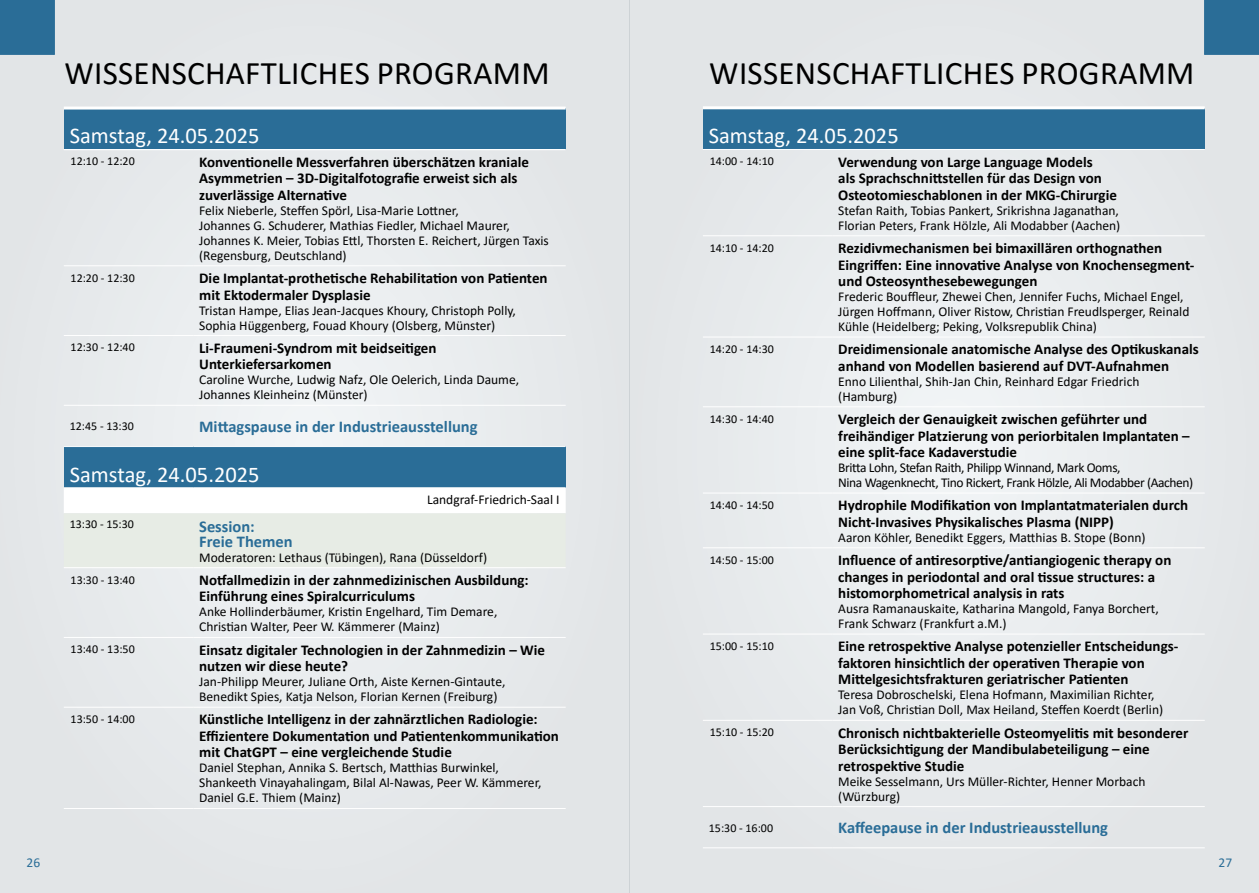
<style>
.page{position:relative;width:1259px;height:893px;background:#fff}
.page>*{position:absolute;margin:0;border:0;box-sizing:border-box;transform-origin:0 0}
.t1{font:33px "Calibri";letter-spacing:.01em;color:#000}
.t2{font:22.5px "Calibri";color:#fff}
.t3{font:700 16.5px/15px "Calibri";color:#2a6d97}
.t4{font:700 15px/16.5px "Calibri";color:#000}
.t5{font:13.5px/15px "Calibri";color:#000}
.t6{font:13.5px/15px "Calibri";letter-spacing:-.03em;color:#000}
.t7{font:13.5px "Calibri";color:#2a6d97}
.t8{font:12px "Calibri";color:#000}
</style>
<div class="page">
<div style="left:629px;top:0;width:630px;height:893px;background:#e6e9eb"></div>
<div style="left:1204px;top:0;width:55px;height:55px;background:#2a6d97"></div>
<div style="left:0;top:0;width:629px;height:893px;background:#e5e8ea"></div>
<div style="left:0;top:0;width:55px;height:55px;background:#2a6d97"></div>
<div style="left:703px;top:108px;width:501px;height:41px;background:#2a6d97"></div>
<hr style="left:703px;top:106px;width:501px;height:3px;background:#fff">
<div style="left:64px;top:108px;width:502px;height:42px;background:#2a6d97"></div>
<hr style="left:64px;top:107px;width:502px;height:3px;background:#fff">
<div style="left:64px;top:447px;width:502px;height:41px;background:#2a6d97"></div>
<svg style="left:64px;top:488px;width:502px;height:79px"></svg>
<hr style="left:64px;top:149px;width:129px;height:1px;background:#fff">
<hr style="left:193px;top:149px;width:373px;height:1px;background:#fff">
<hr style="left:64px;top:265px;width:129px;height:1px;background:#fff">
<hr style="left:193px;top:265px;width:373px;height:1px;background:#fff">
<hr style="left:64px;top:335px;width:129px;height:1px;background:#fff">
<hr style="left:193px;top:335px;width:373px;height:1px;background:#fff">
<hr style="left:64px;top:405px;width:129px;height:1px;background:#fff">
<hr style="left:193px;top:405px;width:373px;height:1px;background:#fff">
<hr style="left:64px;top:567px;width:129px;height:1px;background:#fff">
<hr style="left:193px;top:567px;width:373px;height:1px;background:#fff">
<hr style="left:64px;top:637px;width:129px;height:1px;background:#fff">
<hr style="left:193px;top:637px;width:373px;height:1px;background:#fff">
<hr style="left:64px;top:707px;width:129px;height:1px;background:#fff">
<hr style="left:193px;top:707px;width:373px;height:1px;background:#fff">
<hr style="left:64px;top:808px;width:129px;height:1px;background:#fff">
<hr style="left:193px;top:808px;width:373px;height:1px;background:#fff">
<hr style="left:64px;top:446px;width:129px;height:1px;background:#fff">
<hr style="left:193px;top:446px;width:373px;height:1px;background:#fff">
<hr style="left:64px;top:487px;width:129px;height:1px;background:#fff">
<hr style="left:193px;top:487px;width:373px;height:1px;background:#fff">
<hr style="left:703px;top:149px;width:129px;height:1px;background:#fff">
<hr style="left:832px;top:149px;width:372px;height:1px;background:#fff">
<hr style="left:703px;top:235px;width:129px;height:1px;background:#fff">
<hr style="left:832px;top:235px;width:372px;height:1px;background:#fff">
<hr style="left:703px;top:337px;width:129px;height:1px;background:#fff">
<hr style="left:832px;top:337px;width:372px;height:1px;background:#fff">
<hr style="left:703px;top:406px;width:129px;height:1px;background:#fff">
<hr style="left:832px;top:406px;width:372px;height:1px;background:#fff">
<hr style="left:703px;top:493px;width:129px;height:1px;background:#fff">
<hr style="left:832px;top:493px;width:372px;height:1px;background:#fff">
<hr style="left:703px;top:547px;width:129px;height:1px;background:#fff">
<hr style="left:832px;top:547px;width:372px;height:1px;background:#fff">
<hr style="left:703px;top:634px;width:129px;height:1px;background:#fff">
<hr style="left:832px;top:634px;width:372px;height:1px;background:#fff">
<hr style="left:703px;top:720px;width:129px;height:1px;background:#fff">
<hr style="left:832px;top:720px;width:372px;height:1px;background:#fff">
<hr style="left:703px;top:806px;width:129px;height:1px;background:#fff">
<hr style="left:832px;top:806px;width:372px;height:1px;background:#fff">
<hr style="left:703px;top:847px;width:129px;height:1px;background:#fff">
<hr style="left:832px;top:847px;width:372px;height:1px;background:#fff">
<h1 class="t1" style="left:64px;top:50px;width:487px">WISSENSCHAFTLICHES PROGRAMM</h1>
<h1 class="t1" style="left:709px;top:50px;width:487px">WISSENSCHAFTLICHES PROGRAMM</h1>
<h2 class="t2" style="left:70px;top:120px;width:191px">Samstag, 24.05.2025</h2>
<h2 class="t2" style="left:709px;top:120px;width:191px">Samstag, 24.05.2025</h2>
<p class="t8" style="left:71px;top:153px;width:66px">12:10 - 12:20</p>
<p class="t4" style="left:199px;top:153px;width:331px">Konventionelle Messverfahren überschätzen kraniale<br>Asymmetrien – 3D-Digitalfotografie erweist sich als zuverlässige Alternative</p>
<p class="t5" style="left:199px;top:202px;width:351px">Felix Nieberle, Steffen Spörl, Lisa-Marie Lottner,<br>Johannes G. Schuderer, Mathias Fiedler, Michael Maurer, Johannes K. Meier, Tobias Ettl, Thorsten E. Reichert, Jürgen Taxis (Regensburg, Deutschland)</p>
<p class="t8" style="left:71px;top:269px;width:66px">12:20 - 12:30</p>
<p class="t4" style="left:199px;top:269px;width:350px">Die Implantat-prothetische Rehabilitation von Patienten mit Ektodermaler Dysplasie</p>
<p class="t5" style="left:199px;top:302px;width:318px">Tristan Hampe, Elias Jean-Jacques Khoury, Christoph Polly,<br>Sophia Hüggenberg, Fouad Khoury (Olsberg, Münster)</p>
<p class="t8" style="left:71px;top:339px;width:66px">12:30 - 12:40</p>
<p class="t4" style="left:199px;top:339px;width:239px">Li-Fraumeni-Syndrom mit beidseitigen<br>Unterkiefersarkomen</p>
<p class="t5" style="left:199px;top:372px;width:321px">Caroline Wurche, Ludwig Nafz, Ole Oelerich, Linda Daume,<br>Johannes Kleinheinz (Münster)</p>
<p class="t8" style="left:70px;top:418px;width:66px">12:45 - 13:30</p>
<p class="t3" style="left:199px;top:419px;width:280px">Mittagspause in der Industrieausstellung</p>
<h2 class="t2" style="left:70px;top:459px;width:191px">Samstag, 24.05.2025</h2>
<p class="t5" style="left:427px;top:492px;width:134px">Landgraf-Friedrich-Saal I</p>
<p class="t8" style="left:70px;top:516px;width:66px">13:30 - 15:30</p>
<p class="t3" style="left:199px;top:518px;width:95px">Session:<br>Freie Themen</p>
<p class="t5" style="left:199px;top:549px;width:289px">Moderatoren: Lethaus (Tübingen), Rana (Düsseldorf)</p>
<p class="t8" style="left:71px;top:571px;width:66px">13:30 - 13:40</p>
<p class="t4" style="left:199px;top:571px;width:331px">Notfallmedizin in der zahnmedizinischen Ausbildung:<br>Einführung eines Spiralcurriculums</p>
<p class="t5" style="left:199px;top:604px;width:300px">Anke Hollinderbäumer, Kristin Engelhard, Tim Demare,<br>Christian Walter, Peer W. Kämmerer (Mainz)</p>
<p class="t8" style="left:71px;top:641px;width:66px">13:40 - 13:50</p>
<p class="t4" style="left:199px;top:641px;width:347px">Einsatz digitaler Technologien in der Zahnmedizin – Wie nutzen wir diese heute?</p>
<p class="t5" style="left:199px;top:674px;width:308px">Jan-Philipp Meurer, Juliane Orth, Aiste Kernen-Gintaute,<br>Benedikt Spies, Katja Nelson, Florian Kernen (Freiburg)</p>
<p class="t8" style="left:71px;top:711px;width:66px">13:50 - 14:00</p>
<p class="t4" style="left:199px;top:711px;width:361px">Künstliche Intelligenz in der zahnärztlichen Radiologie:<br>Effizientere Dokumentation und Patientenkommunikation mit ChatGPT – eine vergleichende Studie</p>
<p class="t5" style="left:199px;top:760px;width:344px">Daniel Stephan, Annika S. Bertsch, Matthias Burwinkel,<br>Shankeeth Vinayahalingam, Bilal Al-Nawas, Peer W. Kämmerer,<br>Daniel G.E. Thiem (Mainz)</p>
<p class="t8" style="left:709px;top:153px;width:66px">14:00 - 14:10</p>
<p class="t4" style="left:838px;top:153px;width:280px">Verwendung von Large Language Models<br>als Sprachschnittstellen für das Design von<br>Osteotomieschablonen in der MKG-Chirurgie</p>
<p class="t5" style="left:838px;top:202px;width:284px">Stefan Raith, Tobias Pankert, Srikrishna Jaganathan,<br>Florian Peters, Frank Hölzle, Ali Modabber (Aachen)</p>
<p class="t8" style="left:709px;top:239px;width:66px">14:10 - 14:20</p>
<p class="t4" style="left:838px;top:239px;width:358px">Rezidivmechanismen bei bimaxillären orthognathen<br>Eingriffen: Eine innovative Analyse von Knochensegment&shy;und Osteosynthesebewegungen</p>
<p class="t5" style="left:838px;top:289px;width:353px">Frederic Bouffleur, Zhewei Chen, Jennifer Fuchs, Michael Engel,<br>Jürgen Hoffmann, Oliver Ristow, Christian Freudlsperger, Reinald<br>Kühle (Heidelberg; Peking, Volksrepublik China)</p>
<p class="t8" style="left:709px;top:340px;width:66px">14:20 - 14:30</p>
<p class="t4" style="left:838px;top:341px;width:362px">Dreidimensionale anatomische Analyse des Optikuskanals anhand von Modellen basierend auf DVT-Aufnahmen</p>
<p class="t5" style="left:838px;top:373px;width:303px">Enno Lilienthal, Shih-Jan Chin, Reinhard Edgar Friedrich (Hamburg)</p>
<p class="t8" style="left:709px;top:410px;width:66px">14:30 - 14:40</p>
<p class="t4" style="left:838px;top:410px;width:353px">Vergleich der Genauigkeit zwischen geführter und freihändiger Platzierung von periorbitalen Implantaten – eine split-face Kadaverstudie</p>
<p class="t6" style="left:838px;top:460px;width:356px">Britta Lohn, Stefan Raith, Philipp Winnand, Mark Ooms,<br>Nina Wagenknecht, Tino Rickert, Frank Hölzle, Ali Modabber (Aachen)</p>
<p class="t8" style="left:709px;top:496px;width:66px">14:40 - 14:50</p>
<p class="t4" style="left:838px;top:497px;width:351px">Hydrophile Modifikation von Implantatmaterialen durch<br>Nicht-Invasives Physikalisches Plasma (NIPP)</p>
<p class="t5" style="left:838px;top:529px;width:309px">Aaron Köhler, Benedikt Eggers, Matthias B. Stope (Bonn)</p>
<p class="t8" style="left:709px;top:551px;width:66px">14:50 - 15:00</p>
<p class="t4" style="left:838px;top:551px;width:335px">Influence of antiresorptive/antiangiogenic therapy on changes in periodontal and oral tissue structures: a histomorphometrical analysis in rats</p>
<p class="t5" style="left:838px;top:601px;width:322px">Ausra Ramanauskaite, Katharina Mangold, Fanya Borchert,<br>Frank Schwarz (Frankfurt a.M.)</p>
<p class="t8" style="left:709px;top:637px;width:66px">15:00 - 15:10</p>
<p class="t4" style="left:838px;top:638px;width:341px">Eine retrospektive Analyse potenzieller Entscheidungs&shy;faktoren hinsichtlich der operativen Therapie von<br>Mittelgesichtsfrakturen geriatrischer Patienten</p>
<p class="t5" style="left:838px;top:687px;width:326px">Teresa Dobroschelski, Elena Hofmann, Maximilian Richter,<br>Jan Voß, Christian Doll, Max Heiland, Steffen Koerdt (Berlin)</p>
<p class="t8" style="left:709px;top:724px;width:66px">15:10 - 15:20</p>
<p class="t4" style="left:838px;top:724px;width:352px">Chronisch nichtbakterielle Osteomyelitis mit besonderer<br>Berücksichtigung der Mandibulabeteiligung – eine retrospektive Studie</p>
<p class="t5" style="left:838px;top:773px;width:309px">Meike Sesselmann, Urs Müller-Richter, Henner Morbach (Würzburg)</p>
<p class="t8" style="left:709px;top:819px;width:66px">15:30 - 16:00</p>
<p class="t3" style="left:838px;top:820px;width:271px">Kaffeepause in der Industrieausstellung</p>
<p class="t7" style="left:27px;top:853px;width:15px">26</p>
<p class="t7" style="left:1218px;top:853px;width:15px">27</p>
</div>
